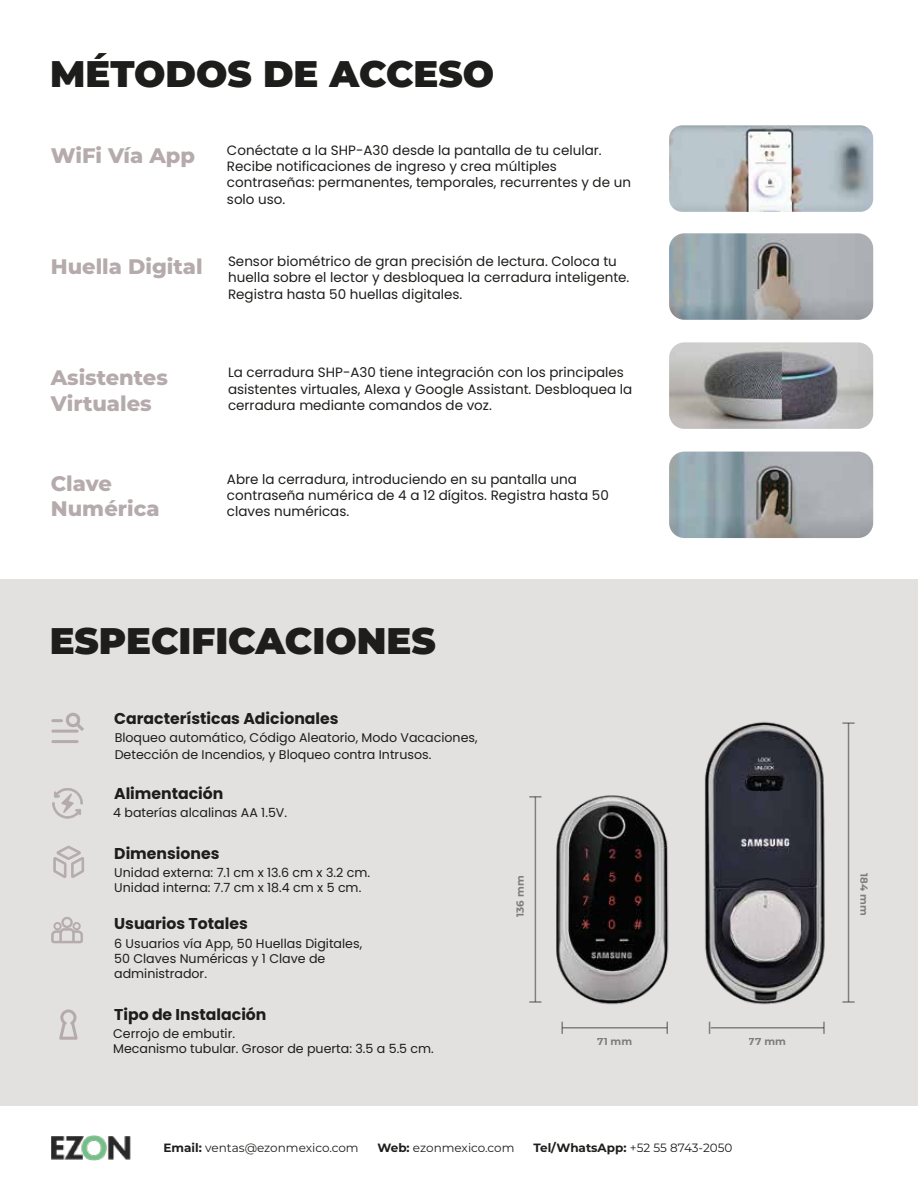
<style>
.page{position:relative;width:918px;height:1188px;background:#fff}
.page>*{position:absolute;margin:0;border:0;box-sizing:border-box;transform-origin:0 0}
.t1{font:900 37.05px "Montserrat";color:#1d1d1b}
.t2{font:800 21px/25.2px "Montserrat";color:#b5abac}
.t3{font:700 15.75px "Poppins";color:#1d1d1b}
.t4{font:13.5px/16.2px "Poppins";color:#1d1d1b}
.t5{font:12.6px/15.1px "Poppins";color:#1d1d1b}
.t6{font:12px "Montserrat";color:#1d1d1b}
.t7{font:700 10.35px "Montserrat";color:#1d1d1b}
.s1{font-family:"Montserrat";font-weight:800;font-size:21px;color:#b5abac}
.s2{font-weight:700}
</style>
<div class="page">
<img style="left:669px;top:452px;width:204px;height:86px">
<div style="left:0;top:580px;width:918px;height:526px;background:#e3e0e0"></div>
<svg style="left:51px;top:712px;width:33px;height:19px"></svg>
<hr style="left:51px;top:730px;width:28px;height:3px;background:#b5abac;border-radius:2px">
<hr style="left:51px;top:740px;width:28px;height:3px;background:#b5abac;border-radius:2px">
<svg style="left:52px;top:788px;width:31px;height:31px"></svg>
<svg style="left:53px;top:846px;width:31px;height:32px"></svg>
<svg style="left:59px;top:1009px;width:19px;height:31px"></svg>
<svg style="left:51px;top:917px;width:32px;height:26px"></svg>
<img style="left:51px;top:1136px;width:80px;height:24px">
<img style="left:669px;top:125px;width:204px;height:87px">
<img style="left:669px;top:342px;width:204px;height:87px">
<img style="left:669px;top:233px;width:204px;height:87px">
<hr style="left:711px;top:1027px;width:113px;height:2px;background:#1d1d1b">
<svg style="left:709px;top:1022px;width:1px;height:12px"></svg>
<svg style="left:823px;top:1022px;width:2px;height:12px"></svg>
<svg style="left:529px;top:796px;width:12px;height:2px"></svg>
<svg style="left:842px;top:722px;width:13px;height:2px"></svg>
<svg style="left:842px;top:1001px;width:13px;height:2px"></svg>
<svg style="left:529px;top:1001px;width:12px;height:2px"></svg>
<hr style="left:562px;top:1027px;width:105px;height:2px;background:#1d1d1b">
<svg style="left:561px;top:1022px;width:2px;height:12px"></svg>
<svg style="left:667px;top:1022px;width:1px;height:12px"></svg>
<hr style="left:535px;top:797px;width:1px;height:205px;background:#1d1d1b">
<hr style="left:848px;top:723px;width:1px;height:279px;background:#1d1d1b">
<img style="left:556px;top:795px;width:113px;height:210px">
<img style="left:704px;top:721px;width:121px;height:284px">
<h1 class="t1" style="left:50px;top:46px;width:446px">MÉTODOS DE ACCESO</h1>
<h2 class="t2" style="left:51px;top:142px;width:146px">WiFi Vía App</h2>
<p class="t4" style="left:227px;top:142px;width:406px">Conéctate a la SHP-A30 desde la pantalla de tu celular.<br>Recibe notificaciones de ingreso y crea múltiples contraseñas: permanentes, temporales, recurrentes y de un solo uso.</p>
<p class="t4" style="left:228px;top:253px;width:403px;text-indent:-177px"><span class="s1">Huella Digital</span> Sensor biométrico de gran precisión de lectura. Coloca tu huella sobre el lector y desbloquea la cerradura inteligente.<br>Registra hasta 50 huellas digitales.</p>
<h2 class="t2" style="left:51px;top:364px;width:119px">Asistentes<br>Virtuales</h2>
<p class="t4" style="left:228px;top:365px;width:406px">La cerradura SHP-A30 tiene integración con los principales asistentes virtuales, Alexa y Google Assistant. Desbloquea la cerradura mediante comandos de voz.</p>
<h2 class="t2" style="left:51px;top:470px;width:110px">Clave<br>Numérica</h2>
<p class="t4" style="left:227px;top:471px;width:383px">Abre la cerradura, introduciendo en su pantalla una contraseña numérica de 4 a 12 dígitos. Registra hasta 50 claves numéricas.</p>
<h1 class="t1" style="left:50px;top:613px;width:388px">ESPECIFICACIONES</h1>
<p class="t3" style="left:114px;top:709px;width:226px">Características Adicionales</p>
<p class="t5" style="left:115px;top:729px;width:364px;line-height:16.8px">Bloqueo automático, Código Aleatorio, Modo Vacaciones,<br>Detección de Incendios, y Bloqueo contra Intrusos.</p>
<p class="t3" style="left:114px;top:785px;width:111px">Alimentación</p>
<p class="t5" style="left:113px;top:805px;width:175px">4 baterías alcalinas AA 1.5V.</p>
<p class="t3" style="left:114px;top:844px;width:107px">Dimensiones</p>
<p class="t5" style="left:114px;top:865px;width:257px">Unidad externa: 7.1 cm x 13.6 cm x 3.2 cm.<br>Unidad interna: 7.7 cm x 18.4 cm x 5 cm.</p>
<p class="t3" style="left:114px;top:915px;width:135px">Usuarios Totales</p>
<p class="t5" style="left:114px;top:936px;width:249px">6 Usuarios vía App, 50 Huellas Digitales,<br>50 Claves Numéricas y 1 Clave de administrador.</p>
<p class="t3" style="left:114px;top:1006px;width:154px">Tipo de Instalación</p>
<p class="t5" style="left:113px;top:1026px;width:322px">Cerrojo de embutir.<br>Mecanismo tubular. Grosor de puerta: 3.5 a 5.5 cm.</p>
<p class="t7" style="left:513px;top:917px;width:43px;rotate:-90deg">136 mm</p>
<p class="t7" style="left:872px;top:873px;width:44px;rotate:90deg">184 mm</p>
<p class="t7" style="left:597px;top:1034px;width:36px">71 mm</p>
<p class="t7" style="left:749px;top:1034px;width:39px">77 mm</p>
<p class="t6" style="left:164px;top:1140px;width:197px"><span class="s2">Email:</span> ventas@ezonmexico.com</p>
<p class="t6" style="left:378px;top:1140px;width:139px"><span class="s2">Web:</span> ezonmexico.com</p>
<p class="t6" style="left:533px;top:1140px;width:201px"><span class="s2">Tel/WhatsApp:</span> +52 55 8743-2050</p>
</div>
